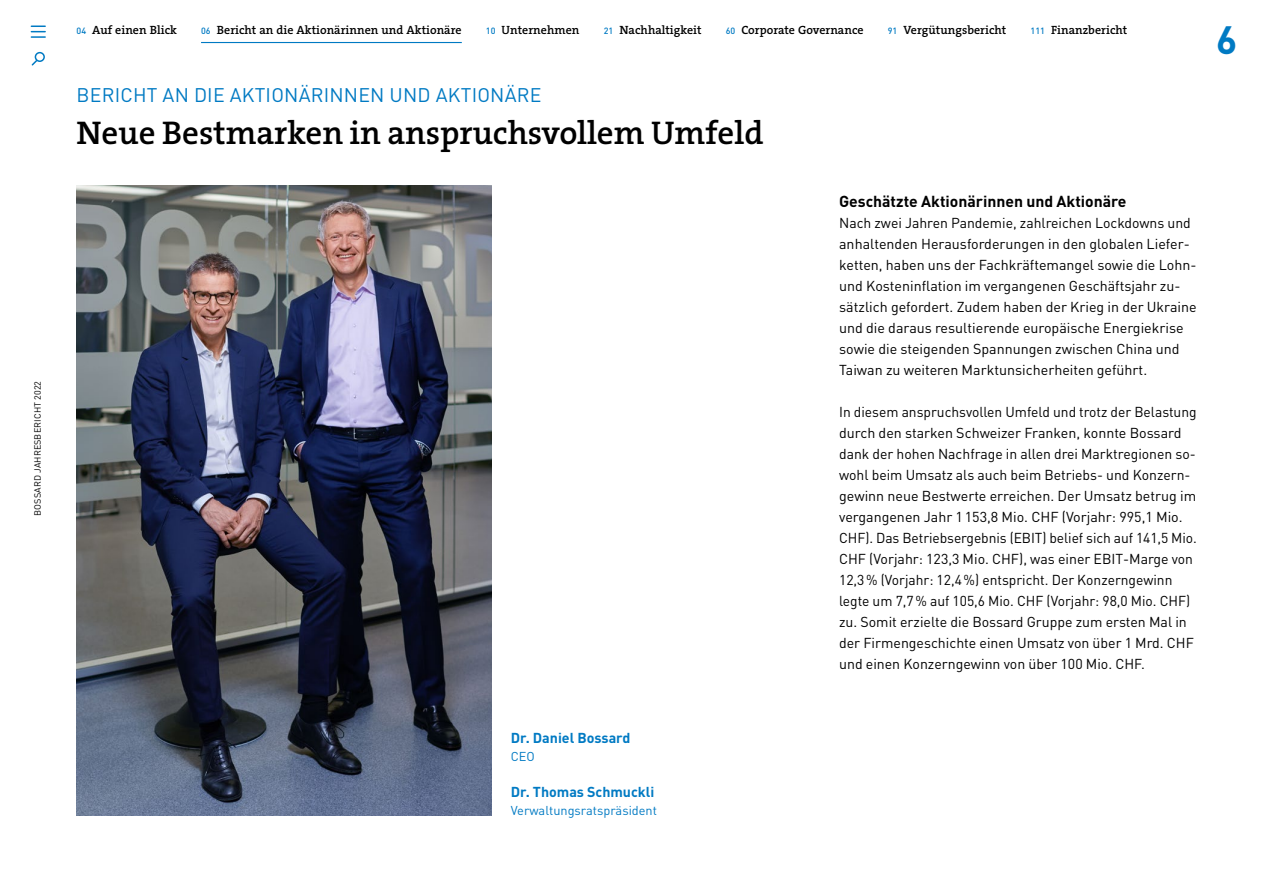
<style>
.page{position:relative;width:1263px;height:893px;background:#fff}
.page>*{position:absolute;margin:0;border:0;box-sizing:border-box;transform-origin:0 0}
.t1{font:700 39px "DINOT";color:#007ac3}
.t2{font:33px "The Serif HP6 Se Bld";color:#000}
.t3{font:19.5px "DINOT";letter-spacing:.01em;color:#007ac3}
.t4{font:700 15.75px "DINOT";color:#000}
.t5{font:14.25px/21px "DINOT";color:#000}
.t6{font:700 14.25px "DINOT";color:#007ac3}
.t7{font:12.75px "DINOT";color:#007ac3}
.t8{font:12px "The Serif HP6 Se Bld";letter-spacing:.005em;color:#000}
.t9{font:9px "DINOT";letter-spacing:.01em;color:#000}
.s1{font-family:"DINOT";font-weight:500;font-size:9px;color:#007ac3}
</style>
<div class="page">
<hr style="left:201px;top:42px;width:261px;height:1px;background:#007ac3">
<img style="left:77px;top:186px;width:415px;height:630px">
<svg style="left:31px;top:26px;width:14px;height:12px"></svg>
<div style="left:35px;top:52px;width:10px;height:10px;border:2px solid #007ac3;border-radius:50%"></div>
<svg style="left:31px;top:59px;width:8px;height:7px"></svg>
<p class="t9" style="left:32px;top:516px;width:136px;rotate:-90deg">BOSSARD JAHRESBERICHT 2022</p>
<p class="t8" style="left:77px;top:22px;width:102px"><span class="s1">04</span> Auf einen Blick</p>
<p class="t8" style="left:201px;top:22px;width:262px"><span class="s1">06</span> Bericht an die Aktionärinnen und Aktionäre</p>
<p class="t8" style="left:486px;top:22px;width:95px"><span class="s1">10</span> Unternehmen</p>
<p class="t8" style="left:604px;top:22px;width:99px"><span class="s1">21</span> Nachhaltigkeit</p>
<p class="t8" style="left:726px;top:22px;width:139px"><span class="s1">60</span> Corporate Governance</p>
<p class="t8" style="left:888px;top:22px;width:120px"><span class="s1">91</span> Vergütungsbericht</p>
<p class="t8" style="left:1030px;top:22px;width:98px"><span class="s1">111</span> Finanzbericht</p>
<h3 class="t3" style="left:77px;top:81px;width:466px">BERICHT AN DIE AKTIONÄRINNEN UND AKTIONÄRE</h3>
<h2 class="t2" style="left:77px;top:111px;width:688px">Neue Bestmarken in anspruchsvollem Umfeld</h2>
<p class="t4" style="left:839px;top:190px;width:289px">Geschätzte Aktionärinnen und Aktionäre</p>
<p class="t5" style="left:839px;top:212px;width:359px">Nach zwei Jahren Pandemie, zahlreichen Lockdowns und anhaltenden Herausforderungen in den globalen Liefer&shy;ketten, haben uns der Fachkräftemangel sowie die Lohn&shy;und Kosteninflation im vergangenen Geschäftsjahr zu&shy;sätzlich gefordert. Zudem haben der Krieg in der Ukraine und die daraus resultierende europäische Energiekrise sowie die steigenden Spannungen zwischen China und Taiwan zu weiteren Marktunsicherheiten geführt.</p>
<p class="t5" style="left:839px;top:401px;width:359px">In diesem anspruchsvollen Umfeld und trotz der Belastung durch den starken Schweizer Franken, konnte Bossard dank der hohen Nachfrage in allen drei Marktregionen so&shy;wohl beim Umsatz als auch beim Betriebs- und Konzern&shy;gewinn neue Bestwerte erreichen. Der Umsatz betrug im vergangenen Jahr 1153,8 Mio. CHF (Vorjahr: 995,1 Mio.<br>CHF). Das Betriebsergebnis (EBIT) belief sich auf 141,5 Mio.<br>CHF (Vorjahr: 123,3 Mio. CHF), was einer EBIT-Marge von 12,3% (Vorjahr: 12,4%) entspricht. Der Konzerngewinn legte um 7,7% auf 105,6 Mio. CHF (Vorjahr: 98,0 Mio. CHF) zu. Somit erzielte die Bossard Gruppe zum ersten Mal in der Firmengeschichte einen Umsatz von über 1 Mrd. CHF und einen Konzerngewinn von über 100 Mio. CHF.</p>
<h1 class="t1" style="left:1216px;top:13px;width:23px">6</h1>
<p class="t6" style="left:511px;top:728px;width:121px">Dr. Daniel Bossard</p>
<p class="t7" style="left:511px;top:747px;width:26px">CEO</p>
<p class="t6" style="left:511px;top:782px;width:145px">Dr. Thomas Schmuckli</p>
<p class="t7" style="left:511px;top:801px;width:148px">Verwaltungsratspräsident</p>
</div>
